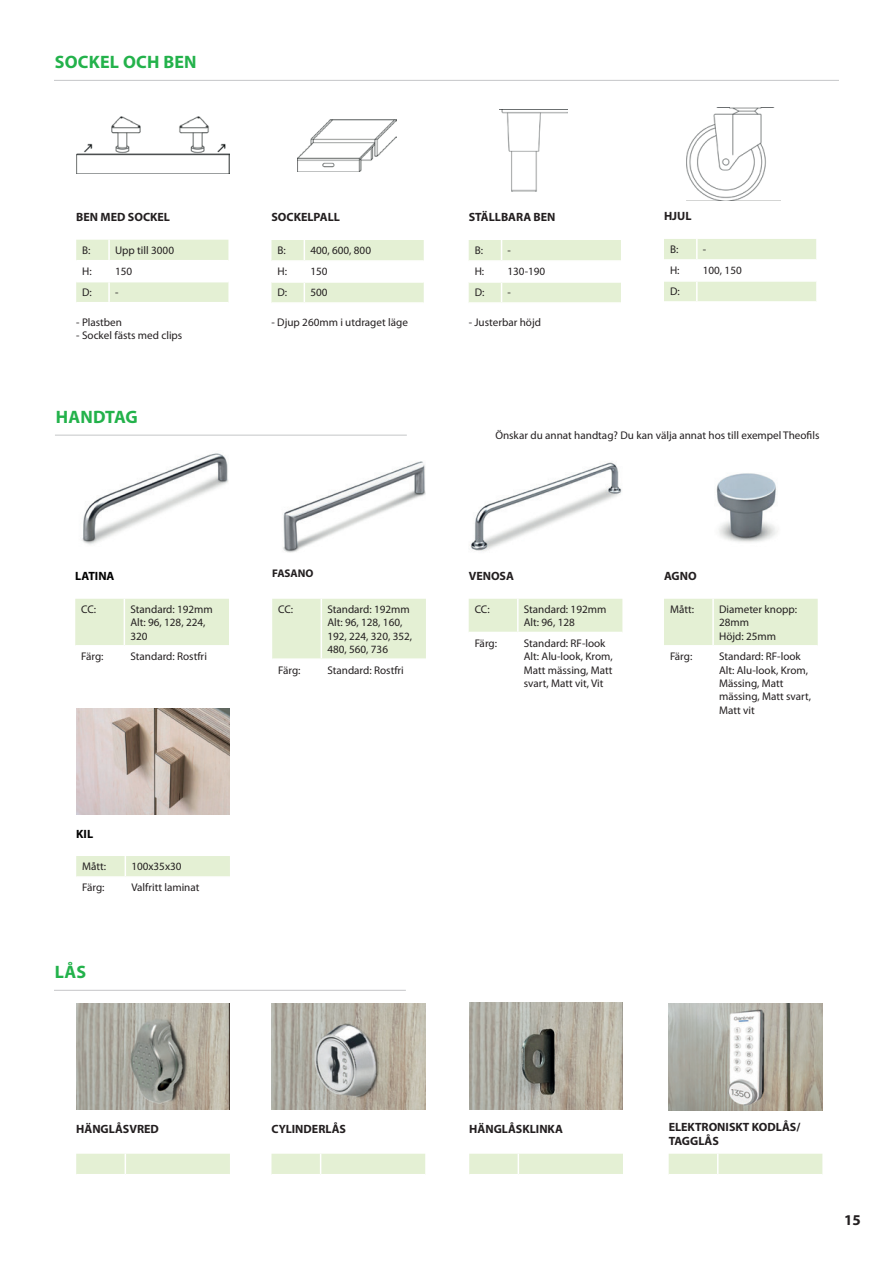
<style>
.page{position:relative;width:893px;height:1263px;background:#fff}
.page>*{position:absolute;margin:0;border:0;box-sizing:border-box;transform-origin:0 0}
.t1{font:700 18px "Myriad Pro";letter-spacing:.01em;color:#23b24b}
.t2{font:700 15px "Myriad Pro";color:#231f20}
.t3{font:700 12px/14.4px "Myriad Pro";color:#231f20}
.t4{font:700 12px "Myriad Pro";color:#000}
.t5{font:11.1px/13.4px "Myriad Pro";color:#231f20}
.t6{font:700 11.1px "Myriad Pro";color:#231f20}
</style>
<div class="page">
<img style="left:76px;top:117px;width:154px;height:56px">
<svg style="left:76px;top:240px;width:152px;height:62px"></svg>
<hr style="left:108px;top:240px;width:2px;height:20px;background:#fff">
<hr style="left:76px;top:260px;width:33px;height:1px;background:#fff">
<hr style="left:109px;top:260px;width:119px;height:1px;background:#fff">
<hr style="left:108px;top:261px;width:2px;height:20px;background:#fff">
<hr style="left:76px;top:281px;width:33px;height:1px;background:#fff">
<hr style="left:109px;top:281px;width:119px;height:1px;background:#fff">
<hr style="left:108px;top:282px;width:2px;height:20px;background:#fff">
<img style="left:297px;top:119px;width:100px;height:52px">
<svg style="left:271px;top:240px;width:153px;height:62px"></svg>
<img style="left:499px;top:109px;width:69px;height:82px">
<svg style="left:469px;top:240px;width:152px;height:62px"></svg>
<img style="left:686px;top:107px;width:94px;height:94px">
<svg style="left:664px;top:239px;width:152px;height:62px"></svg>
<hr style="left:54px;top:990px;width:352px;height:1px;background:#c5c6c8">
<img style="left:76px;top:1003px;width:154px;height:107px">
<img style="left:271px;top:1003px;width:154px;height:107px">
<img style="left:469px;top:1003px;width:154px;height:106px">
<img style="left:669px;top:1004px;width:153px;height:106px">
<hr style="left:55px;top:435px;width:352px;height:1px;background:#c5c6c8">
<img style="left:82px;top:453px;width:147px;height:92px">
<div style="left:75px;top:599px;width:154px;height:46px;background:#e4f0d4"></div>
<img style="left:283px;top:461px;width:143px;height:92px">
<div style="left:272px;top:599px;width:154px;height:60px;background:#e4f0d4"></div>
<img style="left:716px;top:473px;width:62px;height:69px">
<div style="left:664px;top:599px;width:154px;height:46px;background:#e4f0d4"></div>
<hr style="left:712px;top:599px;width:2px;height:46px;background:#fff">
<img style="left:470px;top:462px;width:152px;height:89px">
<div style="left:469px;top:599px;width:153px;height:33px;background:#e4f0d4"></div>
<hr style="left:517px;top:599px;width:2px;height:33px;background:#fff">
<div style="left:76px;top:1154px;width:154px;height:20px;background:#e4f0d4"></div>
<div style="left:271px;top:1154px;width:154px;height:20px;background:#e4f0d4"></div>
<div style="left:469px;top:1154px;width:154px;height:20px;background:#e4f0d4"></div>
<div style="left:669px;top:1154px;width:153px;height:20px;background:#e4f0d4"></div>
<img style="left:76px;top:708px;width:154px;height:106px">
<div style="left:76px;top:856px;width:154px;height:21px;background:#e4f0d4"></div>
<hr style="left:54px;top:80px;width:785px;height:1px;background:#c5c6c8">
<h1 class="t1" style="left:55px;top:50px;width:143px">SOCKEL OCH BEN</h1>
<p class="t3" style="left:76px;top:210px;width:95px">BEN MED SOCKEL</p>
<p class="t5" style="left:82px;top:243px;width:10px">B:</p>
<p class="t5" style="left:115px;top:243px;width:60px">Upp till 3000</p>
<p class="t5" style="left:82px;top:264px;width:11px">H:</p>
<p class="t5" style="left:115px;top:264px;width:19px">150</p>
<p class="t5" style="left:82px;top:285px;width:11px">D:</p>
<p class="t5" style="left:115px;top:285px;width:5px">-</p>
<p class="t5" style="left:76px;top:315px;width:47px">- Plastben</p>
<p class="t5" style="left:76px;top:328px;width:108px">- Sockel fästs med clips</p>
<h1 class="t1" style="left:56px;top:405px;width:83px">HANDTAG</h1>
<p class="t4" style="left:75px;top:568px;width:41px">LATINA</p>
<p class="t5" style="left:81px;top:602px;width:16px">CC:</p>
<p class="t5" style="left:130px;top:602px;width:84px">Standard: 192mm<br>Alt: 96, 128, 224,<br>320</p>
<p class="t5" style="left:81px;top:650px;width:24px">Färg:</p>
<p class="t5" style="left:130px;top:650px;width:78px">Standard: Rostfri</p>
<p class="t4" style="left:76px;top:826px;width:18px">KIL</p>
<p class="t5" style="left:82px;top:860px;width:26px">Mått:</p>
<p class="t5" style="left:131px;top:860px;width:52px">100x35x30</p>
<p class="t5" style="left:82px;top:881px;width:24px">Färg:</p>
<p class="t5" style="left:131px;top:881px;width:70px">Valfritt laminat</p>
<h1 class="t1" style="left:55px;top:960px;width:33px">LÅS</h1>
<p class="t3" style="left:271px;top:210px;width:70px">SOCKELPALL</p>
<p class="t5" style="left:277px;top:244px;width:10px">B:</p>
<p class="t5" style="left:310px;top:244px;width:62px">400, 600, 800</p>
<p class="t5" style="left:277px;top:265px;width:11px">H:</p>
<p class="t5" style="left:310px;top:265px;width:19px">150</p>
<p class="t5" style="left:277px;top:286px;width:11px">D:</p>
<p class="t5" style="left:310px;top:286px;width:19px">500</p>
<p class="t5" style="left:271px;top:315px;width:138px">- Djup 260mm i utdraget läge</p>
<p class="t6" style="left:272px;top:566px;width:43px">FASANO</p>
<p class="t5" style="left:278px;top:602px;width:16px">CC:</p>
<p class="t5" style="left:327px;top:602px;width:86px">Standard: 192mm<br>Alt: 96, 128, 160,<br>192, 224, 320, 352,<br>480, 560, 736</p>
<p class="t5" style="left:278px;top:663px;width:24px">Färg:</p>
<p class="t5" style="left:327px;top:663px;width:78px">Standard: Rostfri</p>
<p class="t3" style="left:469px;top:210px;width:88px">STÄLLBARA BEN</p>
<p class="t5" style="left:475px;top:244px;width:10px">B:</p>
<p class="t5" style="left:508px;top:244px;width:5px">-</p>
<p class="t5" style="left:475px;top:265px;width:11px">H:</p>
<p class="t5" style="left:508px;top:265px;width:39px">130-190</p>
<p class="t5" style="left:475px;top:286px;width:11px">D:</p>
<p class="t5" style="left:508px;top:286px;width:5px">-</p>
<p class="t5" style="left:469px;top:315px;width:74px">- Justerbar höjd</p>
<p class="t3" style="left:664px;top:209px;width:29px">HJUL</p>
<p class="t5" style="left:670px;top:243px;width:10px">B:</p>
<p class="t5" style="left:703px;top:243px;width:5px">-</p>
<p class="t5" style="left:670px;top:264px;width:11px">H:</p>
<p class="t5" style="left:703px;top:264px;width:40px">100, 150</p>
<p class="t5" style="left:670px;top:285px;width:11px">D:</p>
<p class="t5" style="left:495px;top:429px;width:326px">Önskar du annat handtag? Du kan välja annat hos till exempel Theofils</p>
<p class="t3" style="left:469px;top:569px;width:47px">VENOSA</p>
<p class="t5" style="left:475px;top:602px;width:16px">CC:</p>
<p class="t5" style="left:524px;top:602px;width:84px">Standard: 192mm<br>Alt: 96, 128</p>
<p class="t5" style="left:475px;top:636px;width:24px">Färg:</p>
<p class="t5" style="left:524px;top:636px;width:90px">Standard: RF-look<br>Alt: Alu-look, Krom,<br>Matt mässing, Matt svart, Matt vit, Vit</p>
<p class="t3" style="left:664px;top:569px;width:34px">AGNO</p>
<p class="t5" style="left:670px;top:602px;width:26px">Mått:</p>
<p class="t5" style="left:719px;top:602px;width:80px">Diameter knopp:<br>28mm<br>Höjd: 25mm</p>
<p class="t5" style="left:670px;top:650px;width:24px">Färg:</p>
<p class="t5" style="left:719px;top:650px;width:93px">Standard: RF-look<br>Alt: Alu-look, Krom,<br>Mässing, Matt mässing, Matt svart,<br>Matt vit</p>
<p class="t3" style="left:76px;top:1121px;width:84px">HÄNGLÅSVRED</p>
<p class="t3" style="left:271px;top:1121px;width:76px">CYLINDERLÅS</p>
<p class="t3" style="left:469px;top:1121px;width:95px">HÄNGLÅSKLINKA</p>
<p class="t3" style="left:669px;top:1119px;width:133px">ELEKTRONISKT KODLÅS/<br>TAGGLÅS</p>
<h2 class="t2" style="left:844px;top:1210px;width:18px">15</h2>
</div>
